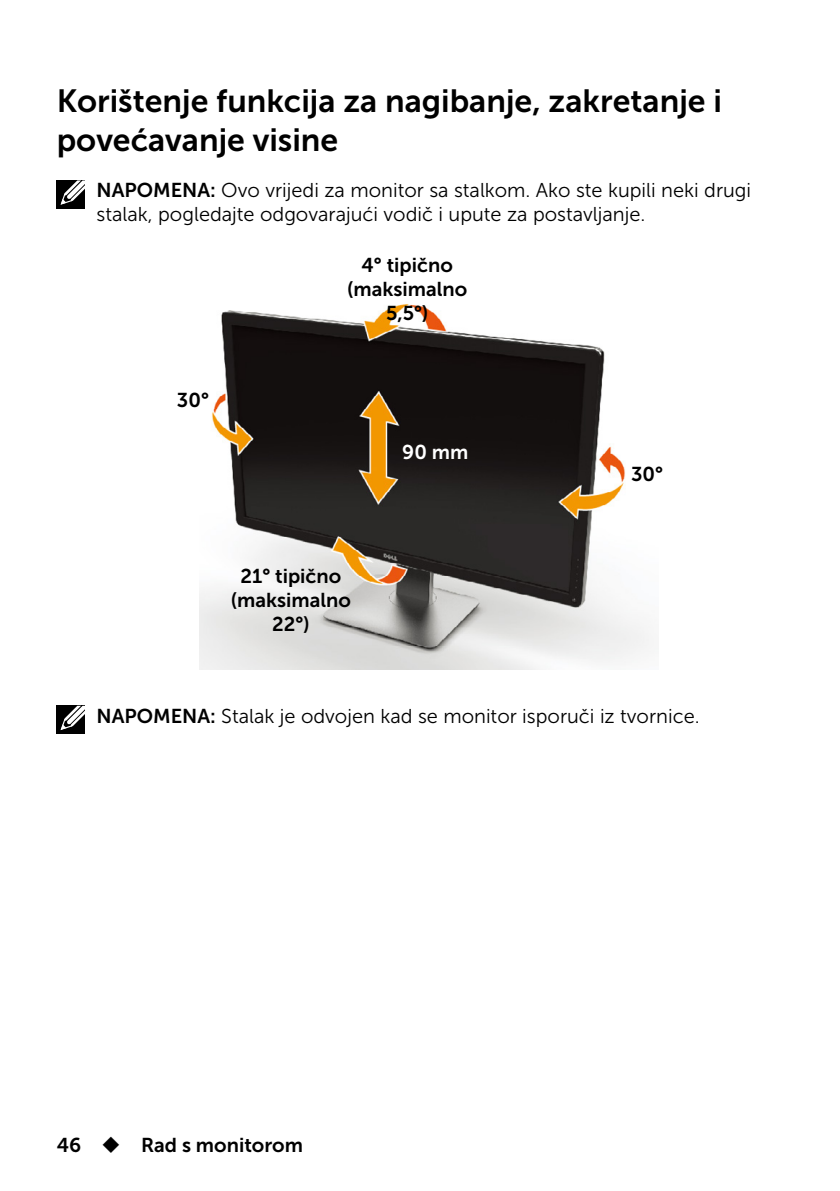
<style>
.page{position:relative;width:840px;height:1191px;background:#fff}
.page>*{position:absolute;margin:0;border:0;box-sizing:border-box;transform-origin:0 0}
.Head2{font:32px/38.4px "Museo Sans For Dell 700";color:#000}
.note{font:20px/24px "Museo Sans For Dell 300";color:#000}
.t1{font:20px/24px "Museo Sans For Dell 700";color:#000;text-align:center}
.t2{font:20px "Museo Sans For Dell 700";color:#fff}
.s1{font-family:"Museo Sans For Dell 700"}
</style>
<div class="page">
<div style="left:57px;top:181px;width:28px;height:28px;background:#000"></div>
<svg style="left:59px;top:180px;width:26px;height:25px"></svg>
<img style="left:199px;top:304px;width:450px;height:365px">
<div style="left:57px;top:706px;width:28px;height:28px;background:#000"></div>
<svg style="left:59px;top:705px;width:26px;height:25px"></svg>
<p class="Head2" style="left:57px;top:82px;width:666px">Korištenje funkcija za nagibanje, zakretanje i povećavanje visine</p>
<p class="note" style="left:96px;top:179px;width:656px"><span class="s1">NAPOMENA:</span> Ovo vrijedi za monitor sa stalkom. Ako ste kupili neki drugi stalak, pogledajte odgovarajući vodič i upute za postavljanje.</p>
<p class="t1" style="left:347px;top:253px;width:121px">4° tipično (maksimalno<br>5,5°)</p>
<p class="t1" style="left:177px;top:388px;width:33px">30°</p>
<p class="t1" style="left:231px;top:563px;width:121px">21° tipično (maksimalno<br>22°)</p>
<p class="t2" style="left:402px;top:440px;width:68px">90 mm</p>
<p class="t1" style="left:630px;top:461px;width:33px">30°</p>
<p class="note" style="left:96px;top:704px;width:604px"><span class="s1">NAPOMENA:</span> Stalak je odvojen kad se monitor isporuči iz tvornice.</p>
<p class="t1" style="left:57px;top:1132px;width:248px">46 ◆ Rad s monitorom</p>
</div>
